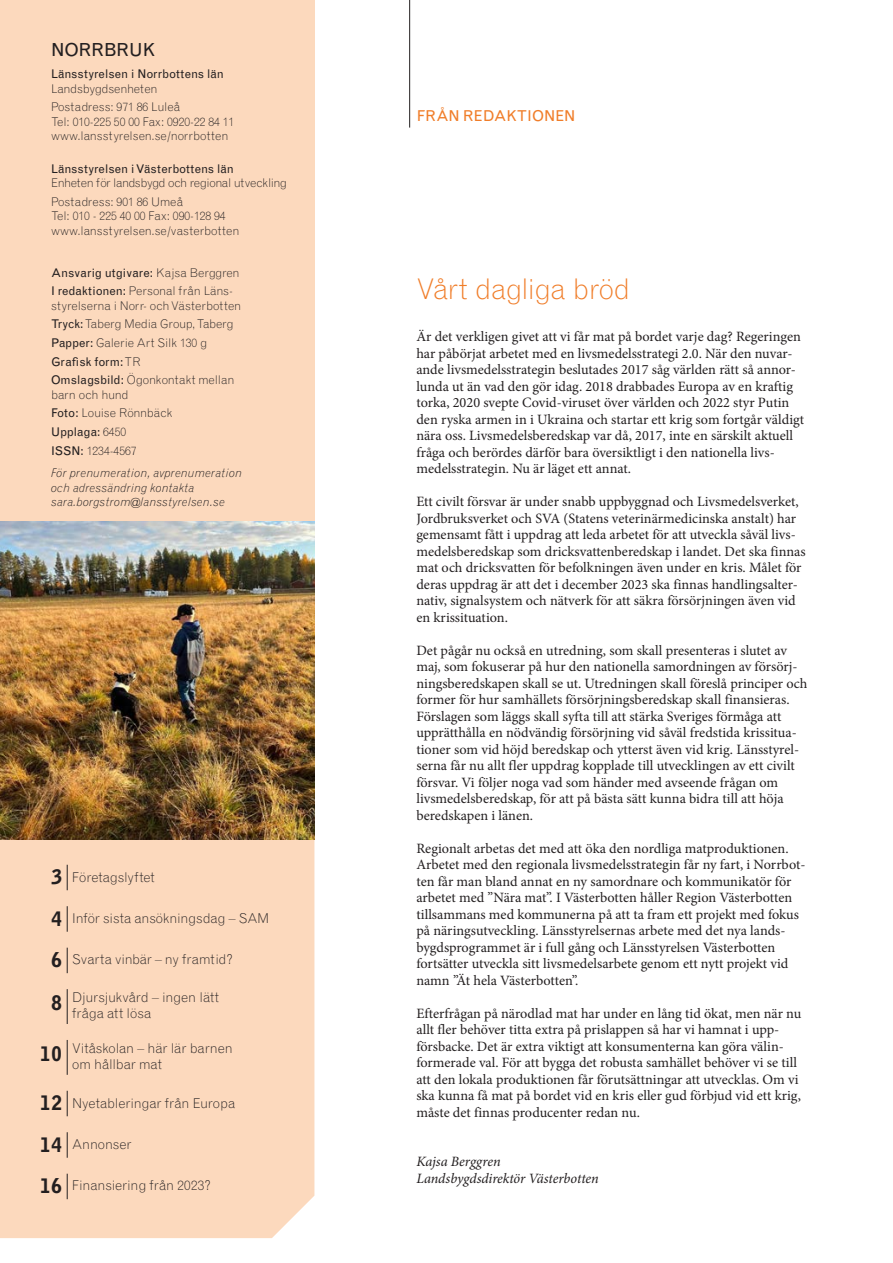
<style>
.page{position:relative;width:893px;height:1263px;background:#fff}
.page>*{position:absolute;margin:0;border:0;box-sizing:border-box;transform-origin:0 0}
.Huvudrubrik{font:300 28.5px "Grotesque MT Std";letter-spacing:-.025em;color:#f07d29}
.Innehållsförteckning{font:900 19.5px "Grotesque MT Std";color:#231f20}
.t1{font:18px "Grotesque MT Std";color:#231f20}
.Huvudrubrik-2{font:15px "Grotesque MT Std";color:#f07d29}
.Brödtext{font:14.25px/16.5px "Minion Pro";color:#231f20}
.Brödtext-2{font:italic 14.25px "Minion Pro";letter-spacing:-.005em;color:#231f20}
.Innehållsförteckning-2{font:300 13.5px/15.8px "Grotesque MT Std";letter-spacing:-.005em;color:#231f20}
.t2{font:300 12px/14.4px "Grotesque MT Std";letter-spacing:-.005em;color:#231f20}
.t3{font:12px "Grotesque MT Std";color:#231f20}
.t4{font:italic 300 12px/14.4px "Grotesque MT Std";letter-spacing:.01em;color:#231f20}
.t5{font:300 12px "Grotesque MT Std";letter-spacing:-.035em;color:#231f20}
.s1{font-weight:300}
.s2{font-weight:400}
</style>
<div class="page">
<div style="left:0;top:0;width:314px;height:521px;background:#fcd9bd"></div>
<div style="left:0;top:839px;width:314px;height:399px;background:#fcd9bd"></div>
<img style="left:0;top:521px;width:314px;height:318px">
<hr style="left:409px;top:0;width:1px;height:128px;background:#231f20">
<svg style="left:67px;top:865px;width:1px;height:25px"></svg>
<svg style="left:67px;top:906px;width:1px;height:26px"></svg>
<svg style="left:67px;top:948px;width:1px;height:25px"></svg>
<svg style="left:67px;top:1091px;width:1px;height:25px"></svg>
<svg style="left:67px;top:1132px;width:1px;height:26px"></svg>
<svg style="left:67px;top:1174px;width:1px;height:25px"></svg>
<hr style="left:67px;top:1040px;width:1px;height:35px;background:#231f20">
<hr style="left:67px;top:989px;width:1px;height:35px;background:#231f20">
<p class="t1" style="left:51px;top:39px;width:106px">NORRBRUK</p>
<p class="t3" style="left:51px;top:67px;width:174px">Länsstyrelsen i Norrbottens län</p>
<p class="t2" style="left:51px;top:81px;width:108px">Landsbygdsenheten</p>
<p class="t2" style="left:51px;top:100px;width:185px">Postadress: 971 86 Luleå<br>Tel: 010-225 50 00 Fax: 0920-22 84 11 www.lansstyrelsen.se/norrbotten</p>
<p class="t3" style="left:51px;top:162px;width:184px">Länsstyrelsen i Västerbottens län</p>
<p class="t5" style="left:51px;top:176px;width:237px">Enheten för landsbygd och regional utveckling</p>
<p class="t2" style="left:51px;top:195px;width:190px">Postadress: 901 86 Umeå<br>Tel: 010 - 225 40 00 Fax: 090-128 94 www.lansstyrelsen.se/vasterbotten</p>
<p class="t3" style="left:51px;top:265px;width:190px">Ansvarig utgivare: <span class="s1">Kajsa Berggren</span></p>
<p class="t2" style="left:51px;top:284px;width:192px"><span class="s2">I redaktionen:</span> Personal från Läns&shy;styrelserna i Norr- och Västerbotten</p>
<p class="t2" style="left:51px;top:317px;width:184px"><span class="s2">Tryck:</span> Taberg Media Group, Taberg</p>
<p class="t2" style="left:51px;top:335px;width:158px"><span class="s2">Papper:</span> Galerie Art Silk 130 g</p>
<p class="t3" style="left:51px;top:354px;width:91px">Grafisk form: <span class="s1">TR</span></p>
<p class="t2" style="left:51px;top:373px;width:185px"><span class="s2">Omslagsbild:</span> Ögonkontakt mellan barn och hund</p>
<p class="t2" style="left:51px;top:406px;width:123px"><span class="s2">Foto:</span> Louise Rönnbäck</p>
<p class="t3" style="left:51px;top:425px;width:77px">Upplaga: <span class="s1">6450</span></p>
<p class="t2" style="left:51px;top:443px;width:87px"><span class="s2">ISSN:</span> 1234-4567</p>
<p class="t4" style="left:51px;top:466px;width:193px">För prenumeration, avprenumeration och adressändring kontakta</p>
<p class="t4" style="left:51px;top:495px;width:175px">sara.borgstrom@lansstyrelsen.se</p>
<p class="Innehållsförteckning" style="left:51px;top:865px;width:13px">3</p>
<p class="Innehållsförteckning-2" style="left:72px;top:869px;width:84px">Företagslyftet</p>
<p class="Innehållsförteckning" style="left:51px;top:906px;width:13px">4</p>
<p class="Innehållsförteckning-2" style="left:72px;top:910px;width:198px">Inför sista ansökningsdag – SAM</p>
<p class="Innehållsförteckning" style="left:51px;top:948px;width:13px">6</p>
<p class="Innehållsförteckning-2" style="left:72px;top:952px;width:162px">Svarta vinbär – ny framtid?</p>
<p class="Innehållsförteckning-2" style="left:72px;top:989px;width:149px">Djursjukvård – ingen lätt fråga att lösa</p>
<p class="Innehållsförteckning" style="left:51px;top:991px;width:13px">8</p>
<p class="Innehållsförteckning-2" style="left:72px;top:1040px;width:162px">Vitåskolan – här lär barnen om hållbar mat</p>
<p class="Innehållsförteckning" style="left:39px;top:1042px;width:25px">10</p>
<p class="Innehållsförteckning" style="left:39px;top:1091px;width:25px">12</p>
<p class="Innehållsförteckning-2" style="left:72px;top:1095px;width:164px">Nyetableringar från Europa</p>
<p class="Innehållsförteckning" style="left:39px;top:1132px;width:25px">14</p>
<p class="Innehållsförteckning-2" style="left:72px;top:1136px;width:61px">Annonser</p>
<p class="Innehållsförteckning" style="left:39px;top:1174px;width:25px">16</p>
<p class="Innehållsförteckning-2" style="left:72px;top:1178px;width:140px">Finansiering från 2023?</p>
<p class="Huvudrubrik-2" style="left:417px;top:107px;width:160px">FRÅN REDAKTIONEN</p>
<p class="Huvudrubrik" style="left:416px;top:272px;width:216px">Vårt dagliga bröd</p>
<p class="Brödtext" style="left:416px;top:328px;width:389px">Är det verkligen givet att vi får mat på bordet varje dag? Regeringen har påbörjat arbetet med en livsmedelsstrategi 2.0. När den nuvar&shy;ande livsmedelsstrategin beslutades 2017 såg världen rätt så annor&shy;lunda ut än vad den gör idag. 2018 drabbades Europa av en kraftig torka, 2020 svepte Covid-viruset över världen och 2022 styr Putin den ryska armen in i Ukraina och startar ett krig som fortgår väldigt nära oss. Livsmedelsberedskap var då, 2017, inte en särskilt aktuell fråga och berördes därför bara översiktligt i den nationella livs&shy;medelsstrategin. Nu är läget ett annat.</p>
<p class="Brödtext" style="left:416px;top:493px;width:391px">Ett civilt försvar är under snabb uppbyggnad och Livsmedelsverket, Jordbruksverket och SVA (Statens veterinärmedicinska anstalt) har gemensamt fått i uppdrag att leda arbetet för att utveckla såväl livs&shy;medelsberedskap som dricksvattenberedskap i landet. Det ska finnas mat och dricksvatten för befolkningen även under en kris. Målet för deras uppdrag är att det i december 2023 ska finnas handlingsalter&shy;nativ, signalsystem och nätverk för att säkra försörjningen även vid en krissituation.</p>
<p class="Brödtext" style="left:416px;top:642px;width:392px">Det pågår nu också en utredning, som skall presenteras i slutet av maj, som fokuserar på hur den nationella samordningen av försörj&shy;ningsberedskapen skall se ut. Utredningen skall föreslå principer och former för hur samhällets försörjningsberedskap skall finansieras.<br>Förslagen som läggs skall syfta till att stärka Sveriges förmåga att upprätthålla en nödvändig försörjning vid såväl fredstida krissitua&shy;tioner som vid höjd beredskap och ytterst även vid krig. Länsstyrel&shy;serna får nu allt fler uppdrag kopplade till utvecklingen av ett civilt försvar. Vi följer noga vad som händer med avseende frågan om livsmedelsberedskap, för att på bästa sätt kunna bidra till att höja beredskapen i länen.</p>
<p class="Brödtext" style="left:416px;top:840px;width:391px">Regionalt arbetas det med att öka den nordliga matproduktionen.<br>Arbetet med den regionala livsmedelsstrategin får ny fart, i Norrbot&shy;ten får man bland annat en ny samordnare och kommunikatör för arbetet med ”Nära mat”. I Västerbotten håller Region Västerbotten tillsammans med kommunerna på att ta fram ett projekt med fokus på näringsutveckling. Länsstyrelsernas arbete med det nya lands&shy;bygdsprogrammet är i full gång och Länsstyrelsen Västerbotten fortsätter utveckla sitt livsmedelsarbete genom ett nytt projekt vid namn ”Ät hela Västerbotten”.</p>
<p class="Brödtext" style="left:416px;top:1005px;width:386px">Efterfrågan på närodlad mat har under en lång tid ökat, men när nu allt fler behöver titta extra på prislappen så har vi hamnat i upp&shy;försbacke. Det är extra viktigt att konsumenterna kan göra välin&shy;formerade val. För att bygga det robusta samhället behöver vi se till att den lokala produktionen får förutsättningar att utvecklas. Om vi ska kunna få mat på bordet vid en kris eller gud förbjud vid ett krig, måste det finnas producenter redan nu.</p>
<p class="Brödtext-2" style="left:416px;top:1152px;width:86px">Kajsa Berggren</p>
<p class="Brödtext-2" style="left:416px;top:1168px;width:184px">Landsbygdsdirektör Västerbotten</p>
</div>
